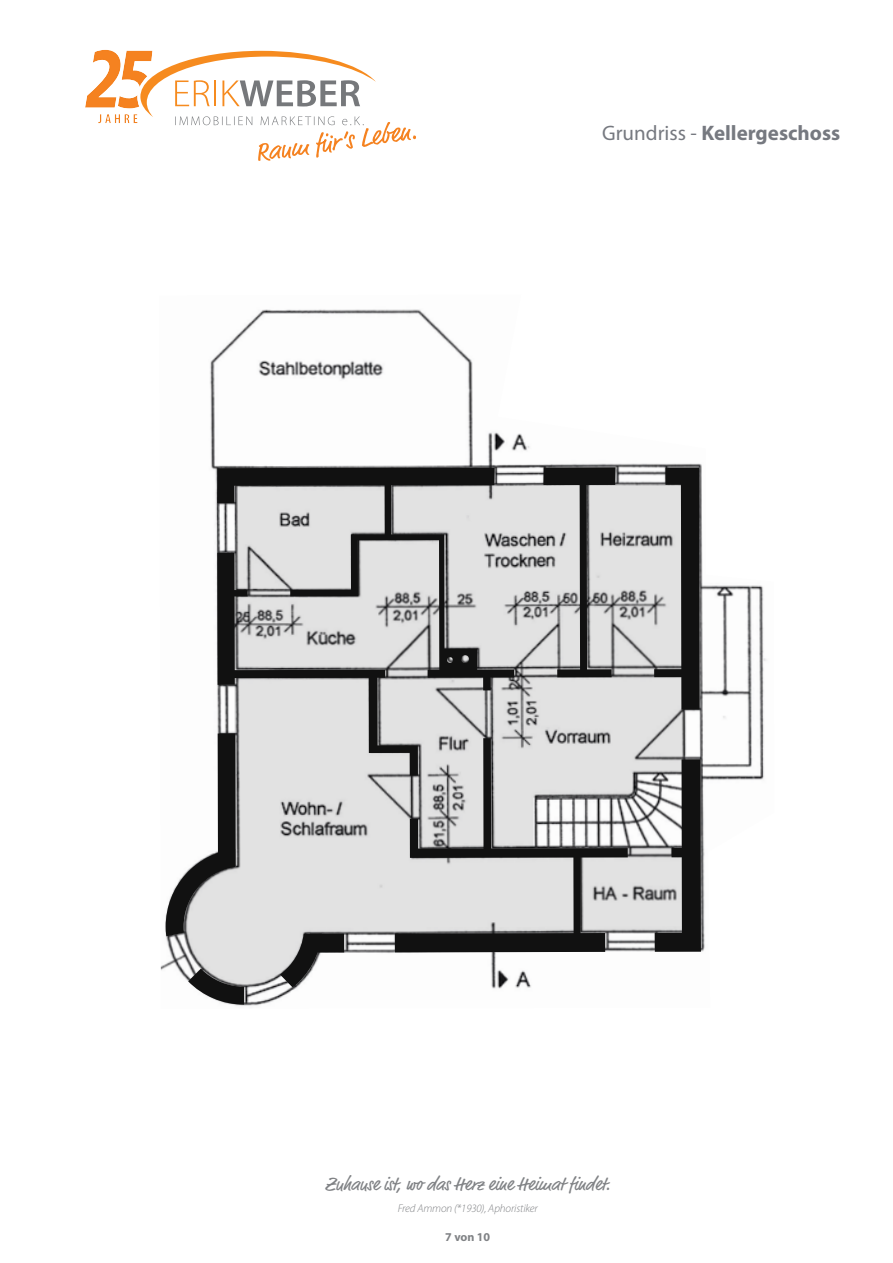
<style>
.page{position:relative;width:893px;height:1263px;background:#fff}
.page>*{position:absolute;margin:0;border:0;box-sizing:border-box;transform-origin:0 0}
.t1{font:700 21px "Myriad Pro";color:#767980}
.t2{font:18.75px "Market Pro";letter-spacing:-.01em;color:#808285}
.t3{font:700 12px "Myriad Pro";color:#808285}
.t4{font:italic 300 11.25px "Myriad Pro";letter-spacing:-.01em;color:#808285}
.s1{font-weight:400}
</style>
<div class="page">
<img style="left:160px;top:309px;width:606px;height:697px">
<svg style="left:183px;top:485px;width:500px;height:502px;fill:#e2e2e2"></svg>
<svg style="left:165px;top:849px;width:157px;height:156px"></svg>
<div style="left:218px;top:733px;width:18px;height:133px;background:#111"></div>
<svg style="left:217px;top:467px;width:297px;height:224px;fill:#e2e2e2"></svg>
<svg style="left:543px;top:467px;width:73px;height:210px"></svg>
<div style="left:310px;top:933px;width:34px;height:19px;background:#111"></div>
<svg style="left:654px;top:467px;width:46px;height:243px"></svg>
<svg style="left:628px;top:759px;width:73px;height:193px"></svg>
<svg style="left:217px;top:552px;width:201px;height:224px"></svg>
<svg style="left:394px;top:738px;width:234px;height:214px;fill:#e2e2e2"></svg>
<svg style="left:85px;top:50px;width:331px;height:111px"></svg>
<p class="t1" style="left:602px;top:119px;width:240px"><span class="s1">Grundriss -</span> Kellergeschoss</p>
<p class="t2" style="left:325px;top:1171px;width:287px">Zuhause ist, wo das Herz eine Heimat findet.</p>
<p class="t4" style="left:398px;top:1202px;width:142px">Fred Ammon (*1930), Aphoristiker</p>
<p class="t3" style="left:445px;top:1229px;width:46px">7 von 10</p>
</div>
